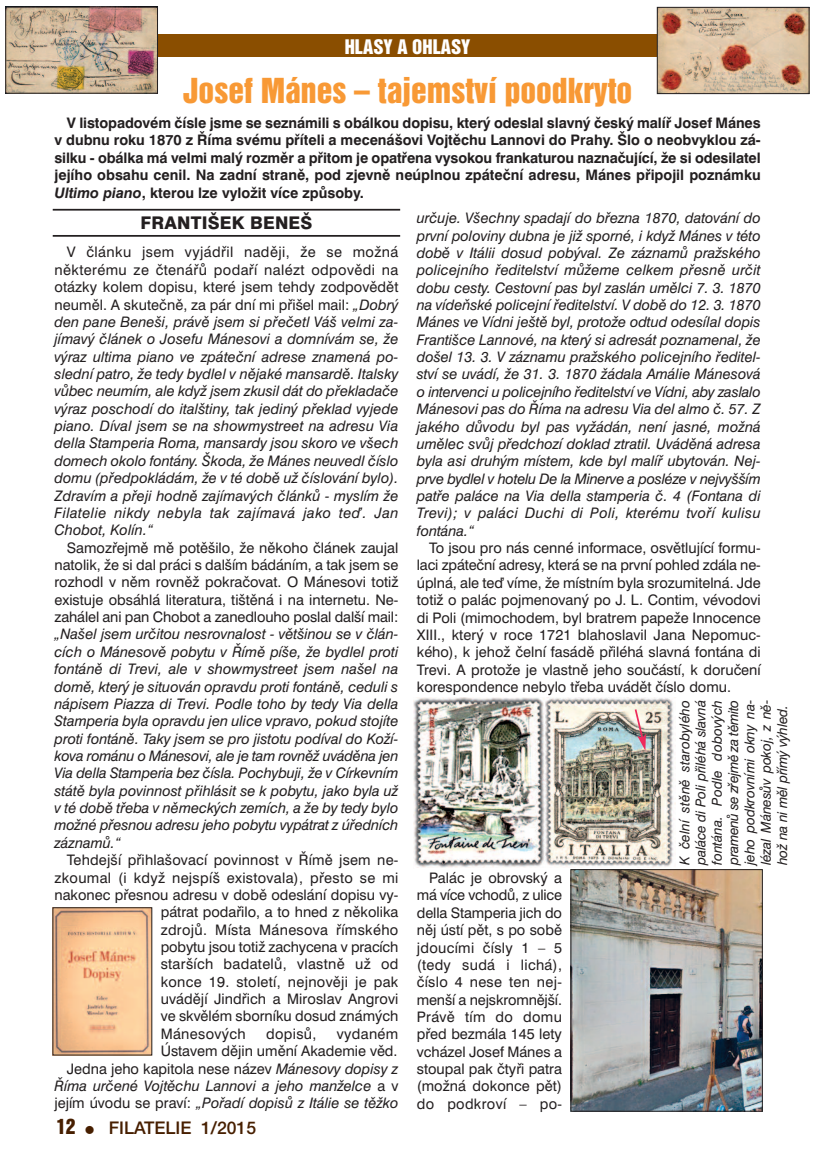
<style>
.page{position:relative;width:819px;height:1166px;background:#fff}
.page>*{position:absolute;margin:0;border:0;box-sizing:border-box;transform-origin:0 0}
.t1{font:31.5px "Switzerland Inserat";color:#f89935}
.t2{font:18.38px "Switzerland Inserat";color:#fff}
.t3{font:17.5px "Helvetica E A";color:#471f00}
.t4{font:800 17.5px "Swiss 721 BTCE";letter-spacing:.01em;color:#231f20}
.t5{font:italic 14.53px/17.3px "Swiss 721 BTCE";letter-spacing:.02em;color:#231f20;text-align:justify}
.t6{font:14.53px/17.3px "Swiss 721 BTCE";color:#231f20;text-align:justify}
.t7{font:700 14.53px/17.5px "Swiss 721 BTCE";color:#231f20;text-align:justify}
.t8{font:14.53px "Swiss 721 BTCE";letter-spacing:.02em;color:#231f20}
.t9{font:italic 13.65px/16.3px "Swiss 721 BTCE";letter-spacing:-.01em;color:#231f20;text-align:justify}
.s1{font-style:italic}
.s2{font-style:normal}
.s3{font-family:"Helvetica Inserat E";font-size:19.25px}
.s4{font-size:14px}
</style>
<div class="page">
<div style="left:53px;top:35px;width:709px;height:22px;background:#8a4e00"></div>
<img style="left:8px;top:9px;width:148px;height:82px">
<div style="left:6px;top:7px;width:152px;height:86px;border:1px solid #231f20"></div>
<img style="left:659px;top:9px;width:148px;height:83px">
<div style="left:657px;top:7px;width:152px;height:87px;border:1px solid #231f20"></div>
<hr style="left:53px;top:209px;width:347px;height:2px;background:#231f20">
<hr style="left:53px;top:235px;width:347px;height:2px;background:#231f20">
<img style="left:55px;top:909px;width:95px;height:144px">
<img style="left:544px;top:697px;width:132px;height:171px">
<img style="left:413px;top:697px;width:131px;height:171px">
<img style="left:572px;top:871px;width:188px;height:238px">
<div style="left:570px;top:869px;width:192px;height:242px;border:1px solid #231f20"></div>
<svg style="left:633px;top:707px;width:13px;height:44px"></svg>
<p class="t2" style="left:345px;top:37px;width:127px">HLASY A OHLASY</p>
<h1 class="t1" style="left:183px;top:74px;width:451px">Josef Mánes – tajemství poodkryto</h1>
<p class="t7" style="left:54px;top:115px;width:707px;text-indent:12px">V listopadovém čísle jsme se seznámili s obálkou dopisu, který odeslal slavný český malíř Josef Mánes v dubnu roku 1870 z Říma svému příteli a mecenášovi Vojtěchu Lannovi do Prahy. Šlo o neobvyklou zá&shy;silku - obálka má velmi malý rozměr a přitom je opatřena vysokou frankaturou naznačující, že si odesilatel jejího obsahu cenil. Na zadní straně, pod zjevně neúplnou zpáteční adresu, Mánes připojil poznámku <span class="s1">Ultimo piano</span>, kterou lze vyložit více způsoby.</p>
<p class="t4" style="left:140px;top:217px;width:173px">FRANTIŠEK BENEŠ</p>
<p class="t5" style="left:417px;top:211px;width:345px">určuje. Všechny spadají do března 1870, datování do první poloviny dubna je již sporné, i když Mánes v této době v Itálii dosud pobýval. Ze záznamů pražského policejního ředitelství můžeme celkem přesně určit dobu cesty. Cestovní pas byl zaslán umělci 7. 3. 1870 na vídeňské policejní ředitelství. V době do 12. 3. 1870<br>Mánes ve Vídni ještě byl, protože odtud odesílal dopis Františce Lannové, na který si adresát poznamenal, že došel 13. 3. V záznamu pražského policejního ředitel&shy;ství se uvádí, že 31. 3. 1870 žádala Amálie Mánesová o intervenci u policejního ředitelství ve Vídni, aby zaslalo Mánesovi pas do Říma na adresu Via del almo č. 57. Z jakého důvodu byl pas vyžádán, není jasné, možná umělec svůj předchozí doklad ztratil. Uváděná adresa byla asi druhým místem, kde byl malíř ubytován. Nej&shy;prve bydlel v hotelu De la Minerve a posléze v nejvyšším patře paláce na Via della stamperia č. 4 (Fontana di Trevi); v paláci Duchi di Poli, kterému tvoří kulisu fontána.“</p>
<p class="t6" style="left:417px;top:541px;width:345px;text-indent:12px">To jsou pro nás cenné informace, osvětlující formu&shy;laci zpáteční adresy, která se na první pohled zdála ne&shy;úplná, ale teď víme, že místním byla srozumitelná. Jde totiž o palác pojmenovaný po J. L. Contim, vévodovi di Poli (mimochodem, byl bratrem papeže Innocence XIII., který v roce 1721 blahoslavil Jana Nepomuc&shy;kého), k jehož čelní fasádě přiléhá slavná fontána di Trevi. A protože je vlastně jeho součástí, k doručení korespondence nebylo třeba uvádět číslo domu.</p>
<p class="t5" style="left:54px;top:245px;width:345px;text-indent:12px"><span class="s2">V článku jsem vyjádřil naději, že se možná některému ze čtenářů podaří nalézt odpovědi na otázky kolem dopisu, které jsem tehdy zodpovědět neuměl. A skutečně, za pár dní mi přišel mail:</span> „Dobrý den pane Beneši, právě jsem si přečetl Váš velmi za&shy;jímavý článek o Josefu Mánesovi a domnívám se, že výraz ultima piano ve zpáteční adrese znamená po&shy;slední patro, že tedy bydlel v nějaké mansardě. Italsky vůbec neumím, ale když jsem zkusil dát do překladače výraz poschodí do italštiny, tak jediný překlad vyjede piano. Díval jsem se na showmystreet na adresu Via della Stamperia Roma, mansardy jsou skoro ve všech domech okolo fontány. Škoda, že Mánes neuvedl číslo domu (předpokládám, že v té době už číslování bylo).<br>Zdravím a přeji hodně zajímavých článků - myslím že Filatelie nikdy nebyla tak zajímavá jako teď. Jan Chobot, Kolín.“</p>
<p class="t6" style="left:54px;top:540px;width:345px;text-indent:12px">Samozřejmě mě potěšilo, že někoho článek zaujal natolik, že si dal práci s dalším bádáním, a tak jsem se rozhodl v něm rovněž pokračovat. O Mánesovi totiž existuje obsáhlá literatura, tištěná i na internetu. Ne&shy;zahálel ani pan Chobot a zanedlouho poslal další mail:</p>
<p class="t5" style="left:54px;top:627px;width:345px">„Našel jsem určitou nesrovnalost - většinou se v člán&shy;cích o Mánesově pobytu v Římě píše, že bydlel proti fontáně di Trevi, ale v showmystreet jsem našel na domě, který je situován opravdu proti fontáně, ceduli s nápisem Piazza di Trevi. Podle toho by tedy Via della Stamperia byla opravdu jen ulice vpravo, pokud stojíte proti fontáně. Taky jsem se pro jistotu podíval do Koží&shy;kova románu o Mánesovi, ale je tam rovněž uváděna jen Via della Stamperia bez čísla. Pochybuji, že v Církevním státě byla povinnost přihlásit se k pobytu, jako byla už v té době třeba v německých zemích, a že by tedy bylo možné přesnou adresu jeho pobytu vypátrat z úředních záznamů.“</p>
<p class="t6" style="left:67px;top:853px;width:333px">Tehdejší přihlašovací povinnost v Římě jsem ne-</p>
<p class="t8" style="left:54px;top:872px;width:345px">zkoumal (i když nejspíš existovala), přesto se mi</p>
<p class="t6" style="left:54px;top:887px;width:345px">nakonec přesnou adresu v době odeslání dopisu vy-</p>
<p class="t6" style="left:161px;top:905px;width:239px">pátrat podařilo, a to hned z několika</p>
<p class="t8" style="left:161px;top:924px;width:239px">zdrojů. Místa Mánesova římského</p>
<p class="t6" style="left:161px;top:939px;width:239px">pobytu jsou totiž zachycena v pracích</p>
<p class="t8" style="left:161px;top:959px;width:239px">starších badatelů, vlastně už od</p>
<p class="t8" style="left:161px;top:976px;width:239px">konce 19. století, nejnověji je pak</p>
<p class="t6" style="left:161px;top:991px;width:239px">uvádějí Jindřich a Miroslav Angrovi</p>
<p class="t6" style="left:161px;top:1009px;width:239px">ve skvělém sborníku dosud známých</p>
<p class="t8" style="left:161px;top:1028px;width:86px">Mánesových</p>
<p class="t6" style="left:266px;top:1026px;width:52px">dopisů,</p>
<p class="t9" style="left:677px;top:865px;width:167px;rotate:-90deg">K čelní stěně starobylého paláce di Poli přiléhá slavná fontána. Podle dobových pramenů se zřejmě za těmito jeho podkrovními okny na&shy;lézal Mánesův pokoj, z ně&shy;hož na ni měl přímý výhled.</p>
<p class="t6" style="left:417px;top:871px;width:147px;text-indent:12px">Palác je obrovský a má více vchodů, z ulice della Stamperia jich do něj ústí pět, s po sobě jdoucími čísly 1 – 5 (tedy sudá i lichá), číslo 4 nese ten nej&shy;menší a nejskromnější.<br>Právě tím do domu před bezmála 145 lety vcházel Josef Mánes a stoupal pak čtyři patra (možná dokonce pět) do podkroví – po-</p>
<p class="t6" style="left:54px;top:1026px;width:345px;text-align:right">vydaném<br>Ústavem dějin umění Akademie věd.<br>Jedna jeho kapitola nese název <span class="s1">Mánesovy dopisy z Říma určené Vojtěchu Lannovi a jeho manželce</span> a v jejím úvodu se praví: <span class="s1">„Pořadí dopisů z Itálie se těžko</span></p>
<p class="t3" style="left:56px;top:1117px;width:201px"><span class="s3">12</span> <span class="s4">π</span> FILATELIE 1/2015</p>
</div>
